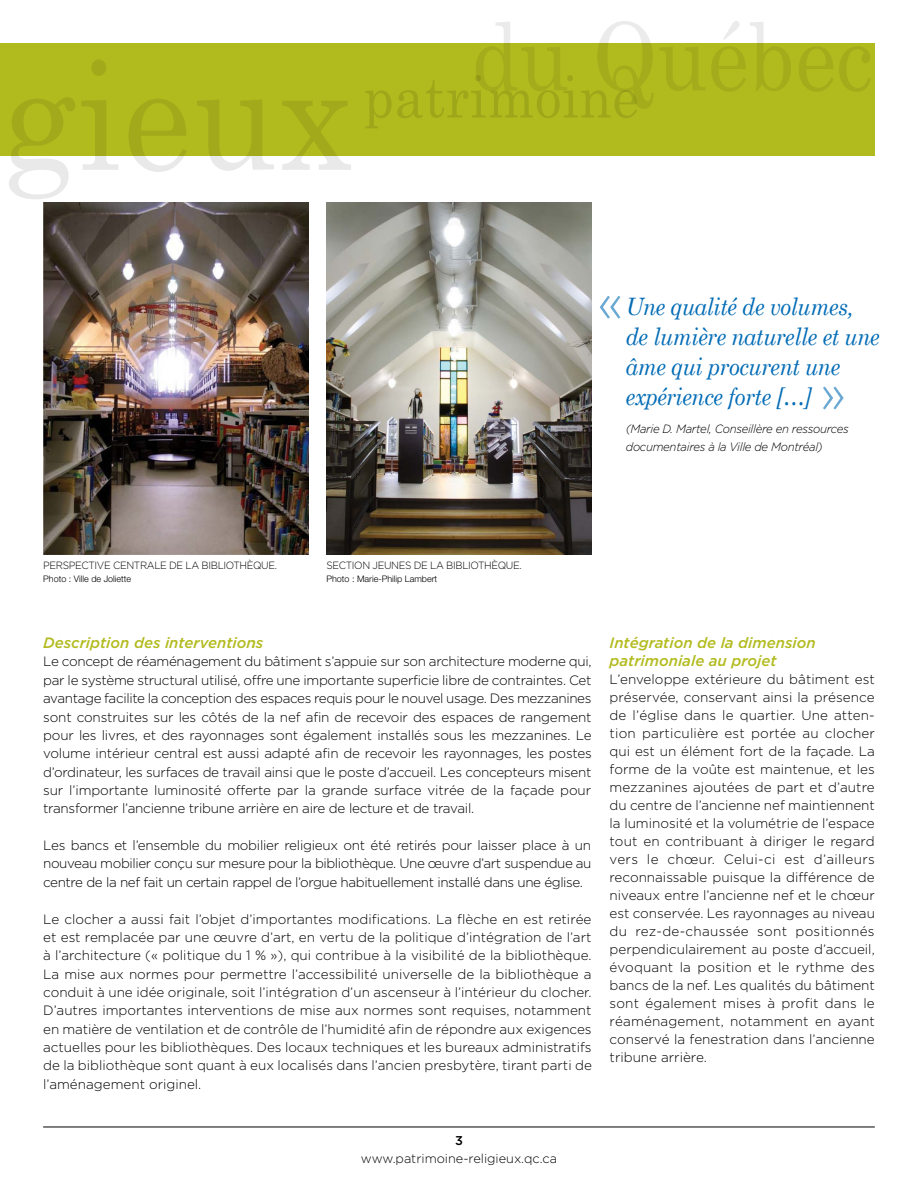
<style>
.page{position:relative;width:918px;height:1188px;background:#fff}
.page>*{position:absolute;margin:0;border:0;box-sizing:border-box;transform-origin:0 0}
.t1{font:300 54px "Gotham";color:#036cb6;scale:.95 1}
.t2{font:italic 24px/30px "Century Schoolbook";letter-spacing:-.02em;color:#036cb6;scale:.9 1}
.t3{font:italic 500 15px/18px "Gotham";color:#b2bb1e}
.t4{font:300 13.5px/18px "Gotham";letter-spacing:-.02em;color:#000;text-align:justify}
.t5{font:300 12.75px "Gotham";color:#000}
.t6{font:500 12.75px "Gotham";color:#000}
.t7{font:italic 300 12px/18px "Gotham";letter-spacing:-.025em;color:#000;scale:.95 1}
.t8{font:300 10.5px "Gotham";letter-spacing:-.035em;color:#000;scale:.95 1}
.t9{font:300 9px "Helvetica Neue";color:#000}
</style>
<div class="page">
<div style="left:0;top:43px;width:875px;height:113px;background:#b2bb1e"></div>
<svg style="left:9px;top:97px;width:66px;height:102px"></svg>
<svg style="left:81px;top:59px;width:37px;height:111px"></svg>
<svg style="left:129px;top:99px;width:58px;height:73px"></svg>
<svg style="left:197px;top:100px;width:77px;height:71px"></svg>
<svg style="left:282px;top:101px;width:69px;height:69px"></svg>
<hr style="left:43px;top:1127px;width:832px;height:1px;background:#000">
<svg style="left:365px;top:21px;width:340px;height:107px"></svg>
<svg style="left:711px;top:21px;width:80px;height:71px"></svg>
<svg style="left:799px;top:46px;width:71px;height:46px"></svg>
<img style="left:43px;top:202px;width:265px;height:352px">
<img style="left:326px;top:202px;width:266px;height:352px">
<h1 class="t1" style="left:597px;top:272px;width:29px">«</h1>
<h2 class="t2" style="left:626px;top:291px;width:284px">Une qualité de volumes, de lumière naturelle et une âme qui procurent une expérience forte […]</h2>
<p class="t7" style="left:626px;top:420px;width:236px">(Marie D. Martel, Conseillère en ressources documentaires à la Ville de Montréal)</p>
<h1 class="t1" style="left:820px;top:363px;width:29px">»</h1>
<p class="t8" style="left:43px;top:560px;width:21px">Persp</p>
<p class="t8" style="left:75px;top:560px;width:77px">ective central</p>
<p class="t8" style="left:160px;top:560px;width:125px">e de la bibliothÈque.</p>
<p class="t9" style="left:43px;top:573px;width:90px">Photo : Ville de Joliette</p>
<p class="t8" style="left:326px;top:560px;width:207px">Section Jeunes de la bibliothÈque.</p>
<p class="t9" style="left:326px;top:573px;width:112px">Photo : Marie-Philip Lambert</p>
<p class="t3" style="left:43px;top:634px;width:222px">Description des interventions</p>
<p class="t4" style="left:43px;top:652px;width:550px">Le concept de réaménagement du bâtiment s’appuie sur son architecture moderne qui, par le système structural utilisé, offre une importante superficie libre de contraintes. Cet avantage facilite la conception des espaces requis pour le nouvel usage. Des mezzanines sont construites sur les côtés de la nef afin de recevoir des espaces de rangement pour les livres, et des rayonnages sont également installés sous les mezzanines. Le volume intérieur central est aussi adapté afin de recevoir les rayonnages, les postes d’ordinateur, les surfaces de travail ainsi que le poste d’accueil. Les concepteurs misent sur l’importante luminosité offerte par la grande surface vitrée de la façade pour transformer l’ancienne tribune arrière en aire de lecture et de travail.</p>
<p class="t4" style="left:43px;top:836px;width:550px">Les bancs et l’ensemble du mobilier religieux ont été retirés pour laisser place à un nouveau mobilier conçu sur mesure pour la bibliothèque. U ne œuvre d’art suspendue au centre de la nef fait un certain rappel de l’orgue habituellement installé dans une église.</p>
<p class="t4" style="left:43px;top:909px;width:550px">Le clocher a aussi fait l’objet d’importantes modifications. La flèche en est retirée et est remplacée par une œuvre d’art, en vertu de la politique d’intégration de l’art à l’architecture (« politique du 1 % »), qui contribue à la visibilité de la bibliothèque.<br>La mise aux normes pour permettre l’accessibilité universelle de la bibliothèque a conduit à une idée originale, soit l’intégration d’un ascenseur à l’intérieur du clocher.<br>D’autres importantes interventions de mise aux normes sont requises, notamment en matière de ventilation et de contrôle de l’humidité afin de répondre aux exigences actuelles pour les bibliothèques. Des locaux techniques et les bureaux administratifs de la bibliothèque sont quant à eux localisés dans l’ancien presbytère, tirant parti de l’aménagement originel.</p>
<p class="t3" style="left:610px;top:634px;width:208px">Intégration de la dimension patrimoniale au projet</p>
<p class="t4" style="left:610px;top:670px;width:267px">L’enveloppe extérieure du bâtiment est préservée, conservant ainsi la présence de l’église dans le quartier. U ne atten&shy;tion particulière est portée au clocher qui est un élément fort de la façade. La forme de la voûte est maintenue, et les mezzanines ajoutées de part et d’autre du centre de l’ancienne nef maintiennent la luminosité et la volumétrie de l’espace tout en contribuant à diriger le regard vers le chœur. Celui-ci est d’ailleurs reconnaissable puisque la différence de niveaux entre l’ancienne nef et le chœur est conservée. Les rayonnages au niveau du rez-de-chaussée sont positionnés perpendiculairement au poste d’accueil, évoquant la position et le rythme des bancs de la nef. Les qualités du bâtiment sont également mises à profit dans le réaménagement, notamment en ayant conservé la fenestration dans l’ancienne tribune arrière.</p>
<p class="t6" style="left:455px;top:1133px;width:9px">3</p>
<p class="t5" style="left:361px;top:1151px;width:198px">www.patrimoine-religieux.qc.ca</p>
</div>
